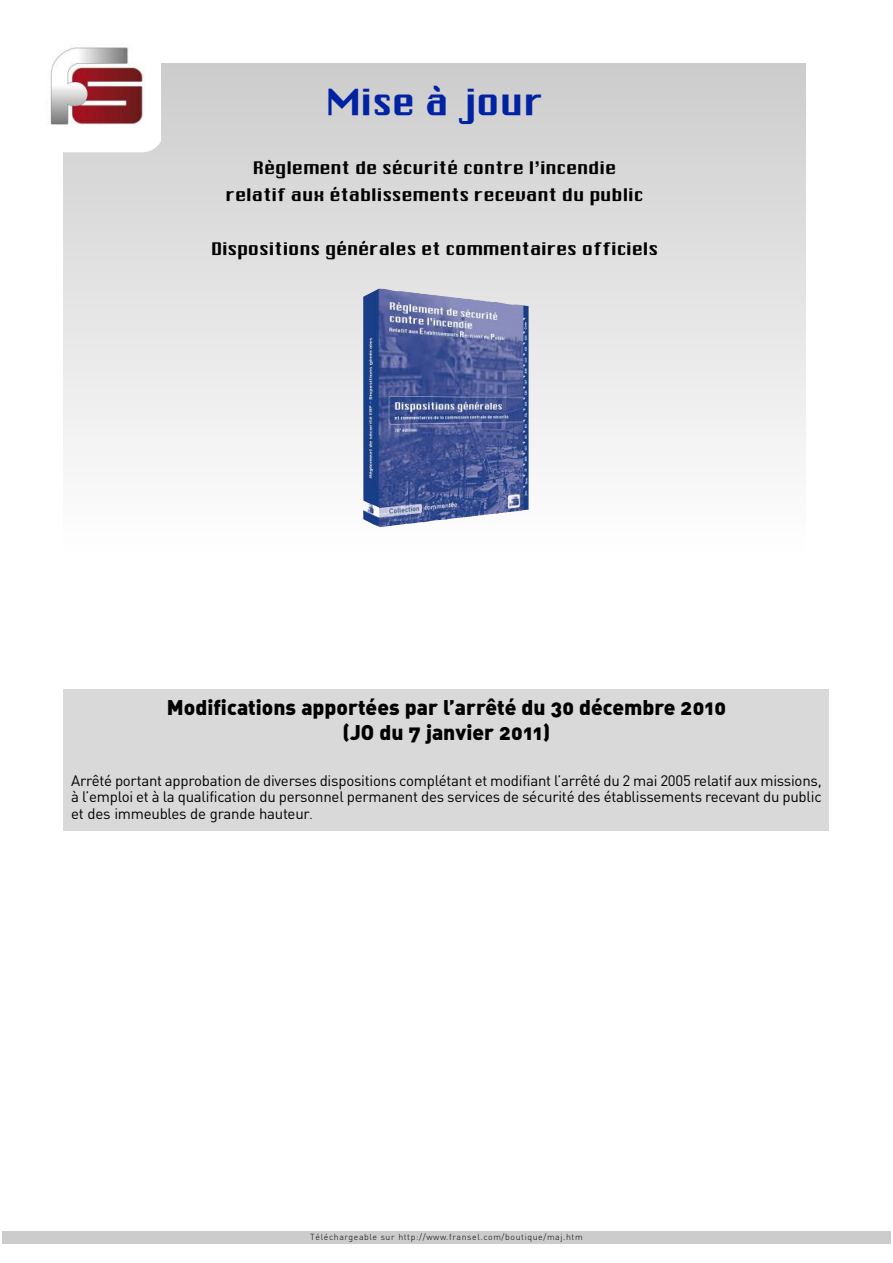
<style>
.page{position:relative;width:893px;height:1263px;background:#fff}
.page>*{position:absolute;margin:0;border:0;box-sizing:border-box;transform-origin:0 0}
.t1{font:37.5px "Chi Town";color:#0022a3}
.t2{font:21px/25.2px "DIN Black Alternate";color:#000;text-align:center}
.t3{font:18px/27px "Chi Town";color:#000;text-align:center}
.t4{font:15px/16.5px "DIN";letter-spacing:-.015em;color:#000;text-align:justify}
.t5{font:300 8.7px "DIN";letter-spacing:.07em;color:#000}
.s1{font-size:12px}
</style>
<div class="page">
<div style="left:64px;top:64px;width:741px;height:489px;background:linear-gradient(to bottom,#ccc,#fefefe)"></div>
<div style="left:2px;top:1231px;width:889px;height:13px;background:#ccc"></div>
<img style="left:363px;top:289px;width:166px;height:238px">
<div style="left:64px;top:689px;width:765px;height:141px;background:#d9d9d9"></div>
<img style="left:50px;top:47px;width:110px;height:105px">
<h1 class="t1" style="left:326px;top:79px;width:219px">Mise à jour</h1>
<p class="t3" style="left:226px;top:154px;width:419px">Règlement de sécurité contre l’incendie relatif aux établissements recevant du public</p>
<p class="t3" style="left:211px;top:235px;width:448px">Dispositions générales et commentaires officiels</p>
<h2 class="t2" style="left:167px;top:695px;width:560px">Modifications apportées par l’arrêté du 30 décembre 2010 (JO du 7 janvier 2011)</h2>
<p class="t4" style="left:71px;top:772px;width:752px">Arrêté portant approbation de diverses dispositions complétant et modifiant l’arrêté du 2 mai 2005 relatif aux missions, à l’emploi et à la qualification du personnel permanent des services de sécurité des établissements recevant du public et des immeubles de grande hauteur<span class="s1">.</span></p>
<p class="t5" style="left:310px;top:1232px;width:274px">Téléchargeable sur http://www.fransel.com/boutique/maj.htm</p>
</div>
